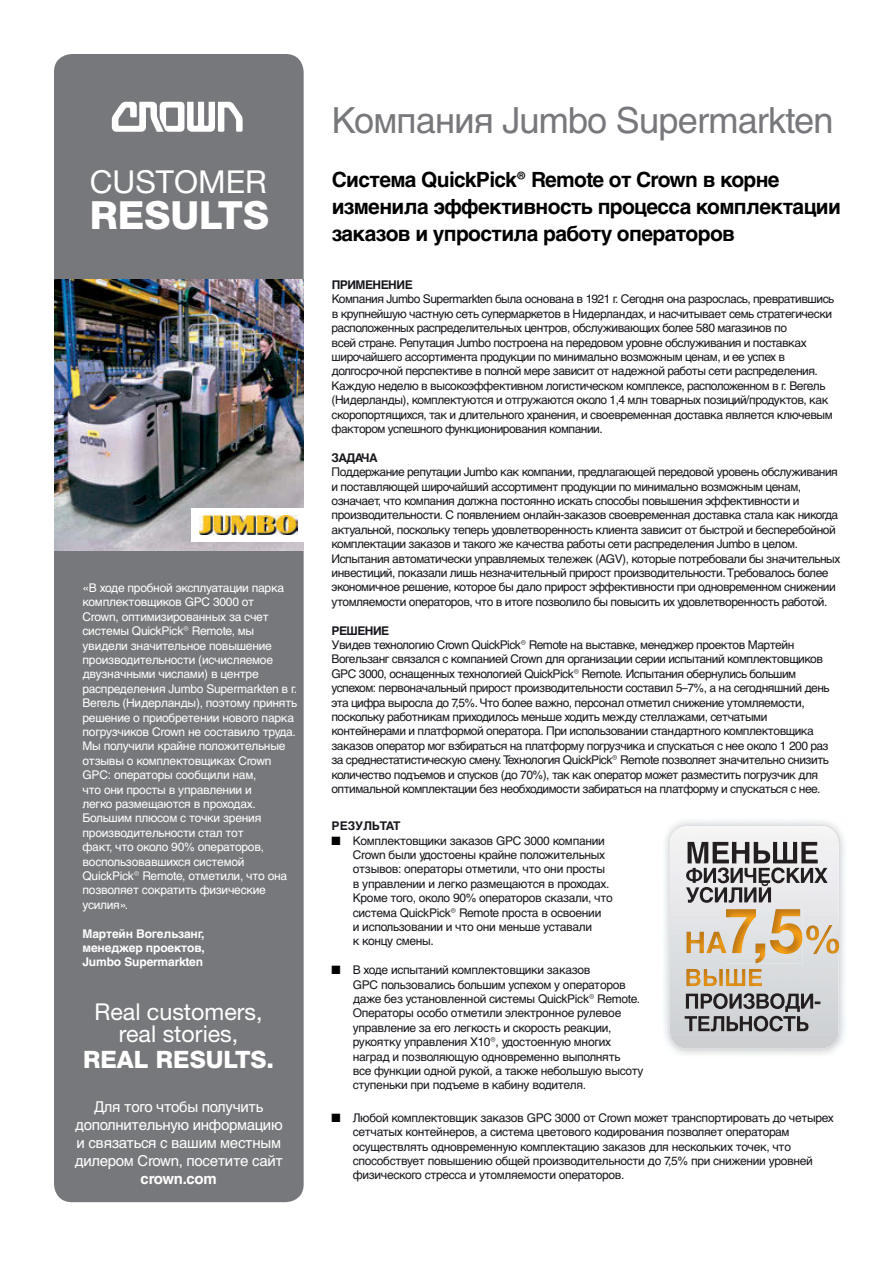
<style>
.page{position:relative;width:893px;height:1263px;background:#fff}
.page>*{position:absolute;margin:0;border:0;box-sizing:border-box;transform-origin:0 0}
.t1{font:60px "Crownlogo";color:#fff}
.t2{font:800 38.85px "Helvetica Neue LT Std";color:#fff}
.t3{font:36px "Helvetica Cyr Upright";letter-spacing:-.02em;color:#77787b}
.t4{font:31.65px "Helvetica Neue LT Std";color:#fff}
.t5{font:800 24px "Helvetica Neue LT Std";color:#fff}
.t6{font:23.25px/21.5px "Helvetica Neue LT Std";color:#fff;text-align:center}
.t7{font:700 21px/27px "Helvetica Cyr";letter-spacing:-.03em;color:#000}
.t8{font:15px/18px "Helvetica Cyr Upright";letter-spacing:-.02em;color:#fff;text-align:center}
.t9{font:700 15px "Helvetica Cyr";letter-spacing:-.02em;color:#fff}
.t10{font:12px/14.4px "Helvetica Cyr Upright";letter-spacing:-.04em;color:#18161c}
.t11{font:12px/14.4px "Helvetica Cyr Upright";letter-spacing:-.02em;color:#fff}
.t12{font:700 12px/14.4px "Helvetica Cyr";letter-spacing:-.01em;color:#fff;text-align:justify}
.t13{font:700 12px "Helvetica Cyr";letter-spacing:-.04em;color:#18161c}
.t14{font:700 12px "Helvetica Cyr";color:#18161c}
.s1{color:#000}
</style>
<div class="page">
<div style="left:54px;top:54px;width:250px;height:1148px;background:#77787b;border-radius:18px"></div>
<img style="left:54px;top:280px;width:250px;height:271px">
<div style="left:191px;top:507px;width:113px;height:34px;background:#fff"></div>
<img style="left:200px;top:515px;width:97px;height:20px">
<img style="left:664px;top:820px;width:181px;height:235px">
<img style="left:670px;top:826px;width:168px;height:223px">
<img style="left:801px;top:842px;width:17px;height:21px">
<img style="left:773px;top:842px;width:24px;height:21px">
<img style="left:754px;top:842px;width:16px;height:21px">
<img style="left:732px;top:842px;width:17px;height:21px">
<img style="left:713px;top:842px;width:16px;height:21px">
<img style="left:687px;top:842px;width:21px;height:21px">
<img style="left:759px;top:867px;width:26px;height:16px">
<img style="left:717px;top:867px;width:12px;height:1px">
<img style="left:787px;top:868px;width:41px;height:15px">
<img style="left:704px;top:868px;width:52px;height:15px">
<img style="left:686px;top:868px;width:16px;height:15px">
<svg style="left:761px;top:883px;width:7px;height:3px"></svg>
<img style="left:686px;top:887px;width:85px;height:16px">
<img style="left:686px;top:932px;width:40px;height:21px">
<img style="left:726px;top:909px;width:77px;height:55px">
<svg style="left:726px;top:932px;width:1px;height:21px"></svg>
<svg style="left:838px;top:925px;width:1px;height:29px"></svg>
<img style="left:806px;top:925px;width:32px;height:29px">
<img style="left:686px;top:969px;width:76px;height:17px">
<img style="left:785px;top:1009px;width:15px;height:3px">
<img style="left:686px;top:993px;width:134px;height:16px">
<img style="left:754px;top:1016px;width:54px;height:15px">
<img style="left:740px;top:1016px;width:12px;height:15px">
<img style="left:685px;top:1016px;width:53px;height:15px">
<h1 class="t1" style="left:109px;top:84px;width:143px">C</h1>
<h3 class="t4" style="left:90px;top:163px;width:178px">CUSTOMER</h3>
<h2 class="t2" style="left:90px;top:192px;width:181px">RESULTS</h2>
<p class="t11" style="left:82px;top:581px;width:216px">«В ходе пробной эксплуатации парка комплектовщиков GPC 3000 от<br>Crown, оптимизированных за счет системы QuickPick® Remote, мы увидели значительное повышение производительности (исчисляемое двузначными числами) в центре распределения Jumbo Supermarkten в г.<br>Вегель (Нидерланды), поэтому принять решение о приобретении нового парка погрузчиков Crown не составило труда.<br>Мы получили крайне положительные отзывы о комплектовщиках Crown<br>GPC: операторы сообщили нам,<br>что они просты в управлении и<br>легко размещаются в проходах.<br>Большим плюсом с точки зрения производительности стал тот<br>факт, что около 90% операторов, воспользовавшихся системой<br>QuickPick® Remote, отметили, что она позволяет сократить физические усилия».</p>
<p class="t12" style="left:82px;top:926px;width:124px">Мартейн Вогельзанг, менеджер проектов, Jumbo Supermarkten</p>
<h3 class="t6" style="left:95px;top:1001px;width:170px">Real customers, real stories,</h3>
<h3 class="t5" style="left:83px;top:1045px;width:193px">REAL RESULTS.</h3>
<p class="t8" style="left:75px;top:1098px;width:210px">Для того чтобы получить дополнительную информацию и связаться с вашим местным дилером Crown, посетите сайт</p>
<p class="t9" style="left:141px;top:1170px;width:78px">crown.com</p>
<h3 class="t3" style="left:332px;top:101px;width:503px">Компания Jumbo Supermarkten</h3>
<h3 class="t7" style="left:332px;top:166px;width:511px">Система QuickPick® Remote от Crown в корне изменила эффективность процесса комплектации заказов и упростила работу операторов</h3>
<p class="t13" style="left:332px;top:278px;width:83px">ПРИМЕНЕНИЕ</p>
<p class="t10" style="left:332px;top:292px;width:504px">Компания Jumbo Supermarkten была основана в 1921 г. Сегодня она разрослась, превратившись в крупнейшую частную сеть супермаркетов в Нидерландах, и насчитывает семь стратегически расположенных распределительных центров, обслуживающих более 580 магазинов по<br>всей стране. Репутация Jumbo построена на передовом уровне обслуживания и поставках широчайшего ассортимента продукции по минимально возможным ценам, и ее успех в долгосрочной перспективе в полной мере зависит от надежной работы сети распределения.<br>Каждую неделю в высокоэффективном логистическом комплексе, расположенном в г. Вегель (Нидерланды), комплектуются и отгружаются около 1,4 млн товарных позиций/продуктов, как скоропортящихся, так и длительного хранения, и своевременная доставка является ключевым фактором успешного функционирования компании.</p>
<p class="t13" style="left:332px;top:451px;width:48px">ЗАДАЧА</p>
<p class="t10" style="left:331px;top:465px;width:510px">Поддержание репутации Jumbo как компании, предлагающей передовой уровень обслуживания и поставляющей широчайший ассортимент продукции по минимально возможным ценам, означает, что компания должна постоянно искать способы повышения эффективности и производительности. С появлением онлайн-заказов своевременная доставка стала как никогда актуальной, поскольку теперь удовлетворенность клиента зависит от быстрой и бесперебойной комплектации заказов и такого же качества работы сети распределения Jumbo в целом.<br>Испытания автоматически управляемых тележек (AGV), которые потребовали бы значительных инвестиций, показали лишь незначительный прирост производительности. Требовалось более экономичное решение, которое бы дало прирост эффективности при одновременном снижении утомляемости операторов, что в итоге позволило бы повысить их удовлетворенность работой.</p>
<p class="t13" style="left:331px;top:624px;width:59px">РЕШЕНИЕ</p>
<p class="t10" style="left:331px;top:638px;width:500px">Увидев технологию Crown QuickPick® Remote на выставке, менеджер проектов Мартейн Вогельзанг связался с компанией Crown для организации серии испытаний комплектовщиков GPC 3000, оснащенных технологией QuickPick® Remote. Испытания обернулись большим успехом: первоначальный прирост производительности составил 5–7%, а на сегодняшний день эта цифра выросла до 7,5%. Что более важно, персонал отметил снижение утомляемости, поскольку работникам приходилось меньше ходить между стеллажами, сетчатыми контейнерами и платформой оператора. При использовании стандартного комплектовщика заказов оператор мог взбираться на платформу погрузчика и спускаться с нее около 1 200 раз за среднестатистическую смену. Технология QuickPick® Remote позволяет значительно снизить количество подъемов и спусков (до 70%), так как оператор может разместить погрузчик для оптимальной комплектации без необходимости забираться на платформу и спускаться с нее.</p>
<p class="t14" style="left:332px;top:819px;width:70px">РЕЗУЛЬТАТ</p>
<p class="t10" style="left:353px;top:833px;width:261px;text-indent:-21px"><span class="s1">■</span> Комплектовщики заказов GPC 3000 компании Crown были удостоены крайне положительных отзывов: операторы отметили, что они просты в управлении и легко размещаются в проходах.<br>Кроме того, около 90% операторов сказали, что система QuickPick® Remote проста в освоении<br>и использовании и что они меньше уставали<br>к концу смены.</p>
<p class="t10" style="left:353px;top:963px;width:292px;text-indent:-21px"><span class="s1">■</span> В ходе испытаний комплектовщики заказов<br>GPC пользовались большим успехом у операторов даже без установленной системы QuickPick® Remote.<br>Операторы особо отметили электронное рулевое управление за его легкость и скорость реакции, рукоятку управления X10®, удостоенную многих наград и позволяющую одновременно выполнять<br>все функции одной рукой, а также небольшую высоту ступеньки при подъеме в кабину водителя.</p>
<p class="t10" style="left:353px;top:1110px;width:482px;text-indent:-21px"><span class="s1">■</span> Любой комплектовщик заказов GPC 3000 от Crown может транспортировать до четырех сетчатых контейнеров, а система цветового кодирования позволяет операторам осуществлять одновременную комплектацию заказов для нескольких точек, что способствует повышению общей производительности до 7,5% при снижении уровней физического стресса и утомляемости операторов.</p>
</div>
